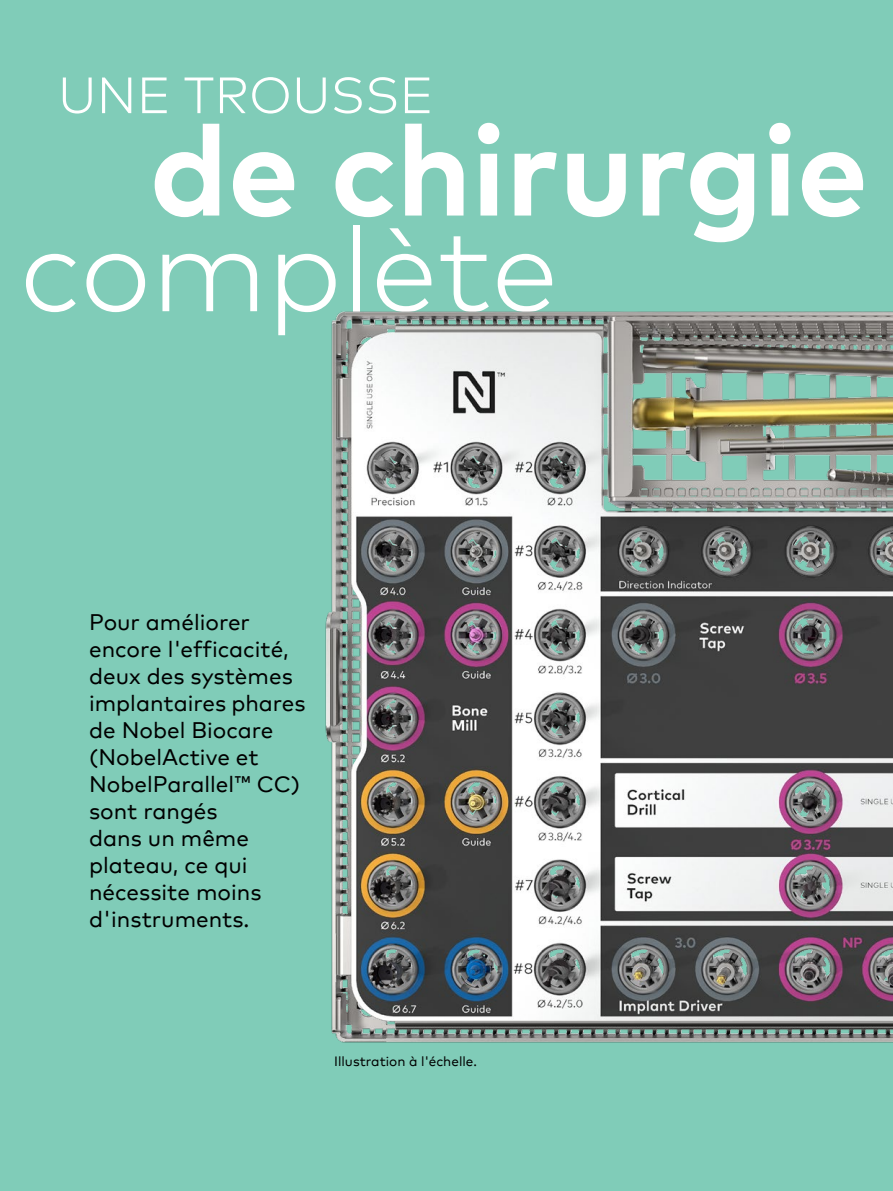
<style>
.page{position:relative;width:893px;height:1191px;background:#80ccb8}
.page>*{position:absolute;margin:0;border:0;box-sizing:border-box;transform-origin:0 0}
.t1{font:700 127.5px "Mark Pro";color:#fff}
.t2{font:300 120px "Mark Pro";color:#fff}
.t3{font:300 50.85px "Mark Pro";letter-spacing:.005em;color:#fff}
.t4{font:22.5px/27px "Mark Pro";color:#000}
.t5{font:13.5px "Mark Pro";color:#000}
</style>
<div class="page">
<img style="left:325px;top:311px;width:568px;height:732px">
<h3 class="t3" style="left:58px;top:57px;width:377px">UNE TROUSSE</h3>
<h1 class="t1" style="left:150px;top:74px;width:720px">de chirurgie</h1>
<h2 class="t2" style="left:20px;top:179px;width:540px">complète</h2>
<p class="t4" style="left:89px;top:607px;width:218px">Pour améliorer encore l'efficacité, deux des systèmes implantaires phares de Nobel Biocare (NobelActive et<br>NobelParallel™ CC) sont rangés<br>dans un même plateau, ce qui nécessite moins d'instruments.</p>
<p class="t5" style="left:334px;top:1051px;width:144px">Illustration à l'échelle.</p>
</div>
